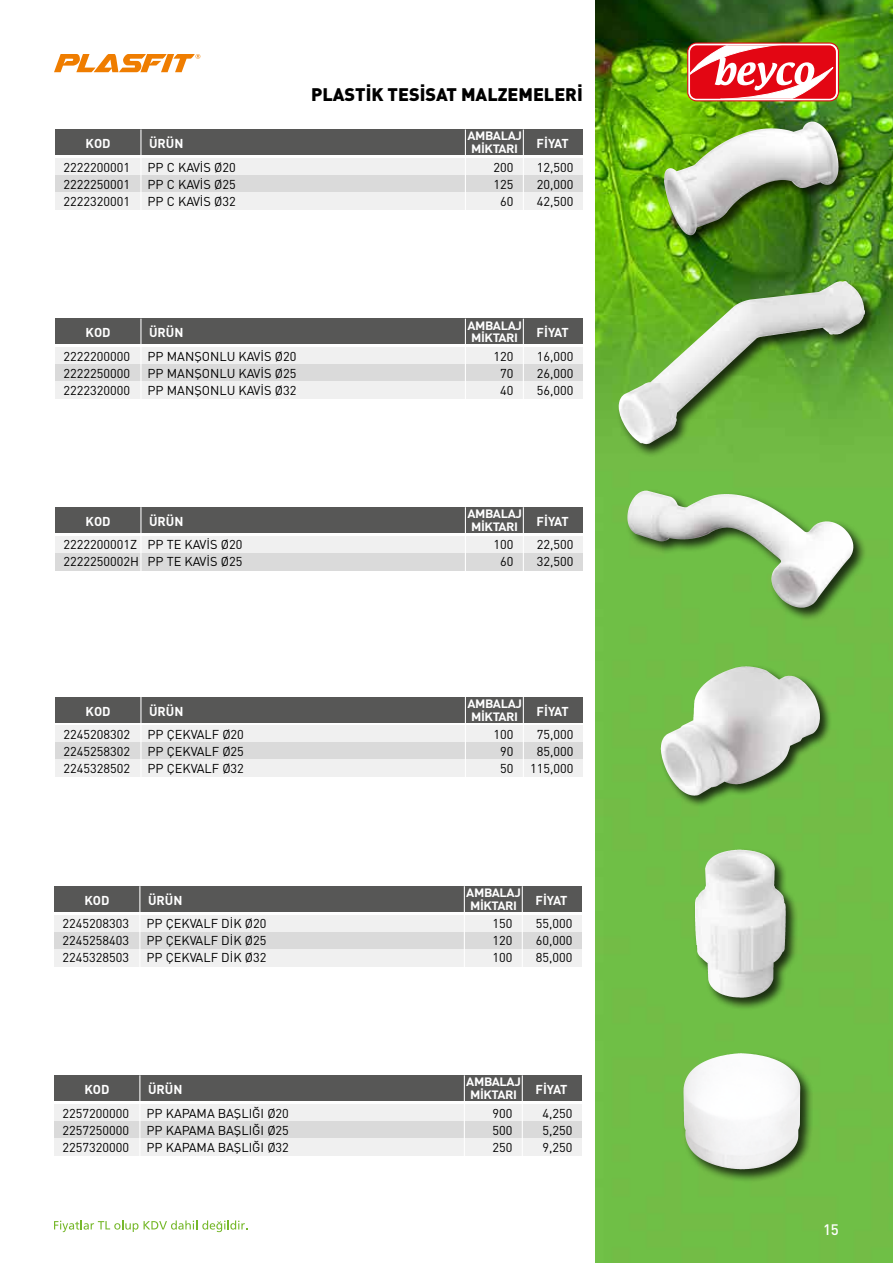
<style>
.page{position:relative;width:893px;height:1263px;background:#fff}
.page>*{position:absolute;margin:0;border:0;box-sizing:border-box;transform-origin:0 0}
.t1{font:18px "DIN Black Tr";color:#000}
.t2{font:15px "DIN Medium Tr";color:#fff}
.t3{font:12.75px "DIN Tr";color:#000}
.t4{font:12.75px "DINT Bold Tr";color:#fff}
.t5{font:12px/12.8px "DINT Bold Tr";letter-spacing:-.03em;color:#fff;text-align:center;scale:1.06 1}
</style>
<div class="page">
<img style="left:595px;top:0;width:298px;height:1263px">
<div style="left:687px;top:43px;width:152px;height:58px;border:1px solid #e30613;border-radius:9px"></div>
<svg style="left:690px;top:45px;width:143px;height:54px"></svg>
<svg style="left:54px;top:1220px;width:193px;height:12px"></svg>
<svg style="left:54px;top:54px;width:146px;height:18px"></svg>
<div style="left:55px;top:158px;width:527px;height:17px;background:#f0f0f0"></div>
<div style="left:55px;top:175px;width:527px;height:17px;background:#dadada"></div>
<div style="left:55px;top:192px;width:527px;height:17px;background:#f0f0f0"></div>
<div style="left:55px;top:129px;width:527px;height:26px;background:#575756"></div>
<hr style="left:465px;top:129px;width:1px;height:88px;background:#fff">
<hr style="left:523px;top:129px;width:1px;height:88px;background:#fff">
<hr style="left:140px;top:129px;width:1px;height:88px;background:#fff">
<div style="left:55px;top:347px;width:527px;height:17px;background:#f0f0f0"></div>
<div style="left:55px;top:364px;width:527px;height:17px;background:#dadada"></div>
<div style="left:55px;top:381px;width:527px;height:17px;background:#f0f0f0"></div>
<div style="left:55px;top:319px;width:527px;height:25px;background:#575756"></div>
<hr style="left:465px;top:319px;width:1px;height:88px;background:#fff">
<hr style="left:523px;top:319px;width:1px;height:88px;background:#fff">
<hr style="left:140px;top:319px;width:1px;height:88px;background:#fff">
<div style="left:55px;top:536px;width:527px;height:17px;background:#f0f0f0"></div>
<div style="left:55px;top:553px;width:527px;height:17px;background:#dadada"></div>
<div style="left:55px;top:507px;width:527px;height:26px;background:#575756"></div>
<hr style="left:465px;top:507px;width:1px;height:67px;background:#fff">
<hr style="left:523px;top:507px;width:1px;height:67px;background:#fff">
<hr style="left:140px;top:507px;width:1px;height:67px;background:#fff">
<div style="left:617px;top:280px;width:262px;height:178px;background:#000;opacity:.75"></div>
<img style="left:722px;top:281px;width:121px;height:36px">
<div style="left:626px;top:489px;width:241px;height:132px;background:#000;opacity:.75"></div>
<img style="left:627px;top:491px;width:19px;height:37px">
<div style="left:662px;top:120px;width:190px;height:129px;background:#000;opacity:.75"></div>
<img style="left:733px;top:122px;width:79px;height:16px">
<div style="left:55px;top:726px;width:527px;height:17px;background:#f0f0f0"></div>
<div style="left:55px;top:743px;width:527px;height:17px;background:#dadada"></div>
<div style="left:55px;top:760px;width:527px;height:17px;background:#f0f0f0"></div>
<div style="left:55px;top:697px;width:527px;height:25px;background:#575756"></div>
<hr style="left:465px;top:697px;width:1px;height:88px;background:#fff">
<hr style="left:523px;top:697px;width:1px;height:88px;background:#fff">
<hr style="left:140px;top:697px;width:1px;height:88px;background:#fff">
<div style="left:54px;top:915px;width:527px;height:17px;background:#f0f0f0"></div>
<div style="left:54px;top:932px;width:527px;height:17px;background:#dadada"></div>
<div style="left:54px;top:949px;width:527px;height:17px;background:#f0f0f0"></div>
<div style="left:54px;top:886px;width:527px;height:26px;background:#575756"></div>
<hr style="left:464px;top:886px;width:1px;height:88px;background:#fff">
<hr style="left:522px;top:886px;width:1px;height:88px;background:#fff">
<hr style="left:139px;top:886px;width:1px;height:88px;background:#fff">
<div style="left:693px;top:847px;width:106px;height:163px;background:#000;opacity:.75"></div>
<img style="left:695px;top:850px;width:42px;height:107px">
<div style="left:659px;top:665px;width:173px;height:143px;background:#000;opacity:.75"></div>
<img style="left:681px;top:666px;width:64px;height:61px">
<div style="left:54px;top:1104px;width:527px;height:17px;background:#f0f0f0"></div>
<div style="left:54px;top:1121px;width:527px;height:17px;background:#dadada"></div>
<div style="left:54px;top:1138px;width:527px;height:17px;background:#f0f0f0"></div>
<div style="left:54px;top:1075px;width:527px;height:26px;background:#575756"></div>
<hr style="left:464px;top:1075px;width:1px;height:88px;background:#fff">
<hr style="left:522px;top:1075px;width:1px;height:88px;background:#fff">
<hr style="left:139px;top:1075px;width:1px;height:88px;background:#fff">
<div style="left:682px;top:1051px;width:132px;height:132px;background:#000;opacity:.75"></div>
<img style="left:683px;top:1053px;width:58px;height:78px">
<h1 class="t1" style="left:311px;top:82px;width:273px">PLASTİK TESİSAT MALZEMELERİ</h1>
<p class="t5" style="left:467px;top:129px;width:53px">AMBALAJ<br>MİKTARI</p>
<p class="t4" style="left:86px;top:135px;width:27px">KOD</p>
<p class="t4" style="left:149px;top:135px;width:36px">ÜRÜN</p>
<p class="t4" style="left:537px;top:135px;width:34px">FİYAT</p>
<p class="t3" style="left:64px;top:159px;width:68px">2222200001</p>
<p class="t3" style="left:148px;top:159px;width:90px">PP C KAVİS Ø20</p>
<p class="t3" style="left:494px;top:159px;width:21px">200</p>
<p class="t3" style="left:537px;top:159px;width:38px">12,500</p>
<p class="t3" style="left:64px;top:176px;width:68px">2222250001</p>
<p class="t3" style="left:148px;top:176px;width:90px">PP C KAVİS Ø25</p>
<p class="t3" style="left:494px;top:176px;width:21px">125</p>
<p class="t3" style="left:537px;top:176px;width:38px">20,000</p>
<p class="t3" style="left:64px;top:193px;width:68px">2222320001</p>
<p class="t3" style="left:148px;top:193px;width:90px">PP C KAVİS Ø32</p>
<p class="t3" style="left:500px;top:193px;width:15px">60</p>
<p class="t3" style="left:537px;top:193px;width:38px">42,500</p>
<p class="t5" style="left:467px;top:318px;width:53px">AMBALAJ<br>MİKTARI</p>
<p class="t4" style="left:86px;top:324px;width:27px">KOD</p>
<p class="t4" style="left:149px;top:324px;width:36px">ÜRÜN</p>
<p class="t4" style="left:537px;top:324px;width:34px">FİYAT</p>
<p class="t3" style="left:64px;top:348px;width:68px">2222200000</p>
<p class="t3" style="left:148px;top:348px;width:150px">PP MANŞONLU KAVİS Ø20</p>
<p class="t3" style="left:494px;top:348px;width:21px">120</p>
<p class="t3" style="left:537px;top:348px;width:38px">16,000</p>
<p class="t3" style="left:64px;top:365px;width:68px">2222250000</p>
<p class="t3" style="left:148px;top:365px;width:150px">PP MANŞONLU KAVİS Ø25</p>
<p class="t3" style="left:500px;top:365px;width:15px">70</p>
<p class="t3" style="left:537px;top:365px;width:38px">26,000</p>
<p class="t3" style="left:64px;top:382px;width:68px">2222320000</p>
<p class="t3" style="left:148px;top:382px;width:150px">PP MANŞONLU KAVİS Ø32</p>
<p class="t3" style="left:500px;top:382px;width:15px">40</p>
<p class="t3" style="left:537px;top:382px;width:38px">56,000</p>
<p class="t5" style="left:467px;top:507px;width:53px">AMBALAJ<br>MİKTARI</p>
<p class="t4" style="left:86px;top:513px;width:27px">KOD</p>
<p class="t4" style="left:149px;top:513px;width:36px">ÜRÜN</p>
<p class="t4" style="left:537px;top:513px;width:34px">FİYAT</p>
<p class="t3" style="left:64px;top:537px;width:180px">2222200001Z PP TE KAVİS Ø20</p>
<p class="t3" style="left:494px;top:537px;width:21px">100</p>
<p class="t3" style="left:537px;top:537px;width:38px">22,500</p>
<p class="t3" style="left:64px;top:554px;width:180px">2222250002H PP TE KAVİS Ø25</p>
<p class="t3" style="left:500px;top:554px;width:15px">60</p>
<p class="t3" style="left:537px;top:554px;width:38px">32,500</p>
<p class="t5" style="left:467px;top:697px;width:53px">AMBALAJ<br>MİKTARI</p>
<p class="t4" style="left:86px;top:703px;width:27px">KOD</p>
<p class="t4" style="left:149px;top:703px;width:36px">ÜRÜN</p>
<p class="t4" style="left:537px;top:703px;width:34px">FİYAT</p>
<p class="t3" style="left:64px;top:727px;width:68px">2245208302</p>
<p class="t3" style="left:148px;top:727px;width:98px">PP ÇEKVALF Ø20</p>
<p class="t3" style="left:494px;top:727px;width:21px">100</p>
<p class="t3" style="left:537px;top:727px;width:38px">75,000</p>
<p class="t3" style="left:64px;top:744px;width:68px">2245258302</p>
<p class="t3" style="left:148px;top:744px;width:98px">PP ÇEKVALF Ø25</p>
<p class="t3" style="left:500px;top:744px;width:15px">90</p>
<p class="t3" style="left:537px;top:744px;width:38px">85,000</p>
<p class="t3" style="left:64px;top:761px;width:68px">2245328502</p>
<p class="t3" style="left:148px;top:761px;width:98px">PP ÇEKVALF Ø32</p>
<p class="t3" style="left:500px;top:761px;width:15px">50</p>
<p class="t3" style="left:530px;top:761px;width:45px">115,000</p>
<p class="t5" style="left:466px;top:886px;width:53px">AMBALAJ<br>MİKTARI</p>
<p class="t4" style="left:84px;top:892px;width:27px">KOD</p>
<p class="t4" style="left:148px;top:892px;width:36px">ÜRÜN</p>
<p class="t4" style="left:535px;top:892px;width:34px">FİYAT</p>
<p class="t3" style="left:63px;top:916px;width:68px">2245208303</p>
<p class="t3" style="left:147px;top:916px;width:122px">PP ÇEKVALF DİK Ø20</p>
<p class="t3" style="left:493px;top:916px;width:21px">150</p>
<p class="t3" style="left:536px;top:916px;width:38px">55,000</p>
<p class="t3" style="left:63px;top:933px;width:68px">2245258403</p>
<p class="t3" style="left:147px;top:933px;width:122px">PP ÇEKVALF DİK Ø25</p>
<p class="t3" style="left:493px;top:933px;width:21px">120</p>
<p class="t3" style="left:536px;top:933px;width:38px">60,000</p>
<p class="t3" style="left:63px;top:950px;width:68px">2245328503</p>
<p class="t3" style="left:147px;top:950px;width:122px">PP ÇEKVALF DİK Ø32</p>
<p class="t3" style="left:493px;top:950px;width:21px">100</p>
<p class="t3" style="left:536px;top:950px;width:38px">85,000</p>
<p class="t5" style="left:466px;top:1075px;width:53px">AMBALAJ<br>MİKTARI</p>
<p class="t4" style="left:84px;top:1081px;width:27px">KOD</p>
<p class="t4" style="left:148px;top:1081px;width:36px">ÜRÜN</p>
<p class="t4" style="left:535px;top:1081px;width:34px">FİYAT</p>
<p class="t3" style="left:63px;top:1105px;width:68px">2257200000</p>
<p class="t3" style="left:147px;top:1105px;width:144px">PP KAPAMA BAŞLIĞI Ø20</p>
<p class="t3" style="left:493px;top:1105px;width:21px">900</p>
<p class="t3" style="left:543px;top:1105px;width:31px">4,250</p>
<p class="t3" style="left:63px;top:1122px;width:68px">2257250000</p>
<p class="t3" style="left:147px;top:1122px;width:144px">PP KAPAMA BAŞLIĞI Ø25</p>
<p class="t3" style="left:493px;top:1122px;width:21px">500</p>
<p class="t3" style="left:543px;top:1122px;width:31px">5,250</p>
<p class="t3" style="left:63px;top:1139px;width:68px">2257320000</p>
<p class="t3" style="left:147px;top:1139px;width:144px">PP KAPAMA BAŞLIĞI Ø32</p>
<p class="t3" style="left:493px;top:1139px;width:21px">250</p>
<p class="t3" style="left:543px;top:1139px;width:31px">9,250</p>
<p class="t2" style="left:823px;top:1220px;width:17px">15</p>
</div>
